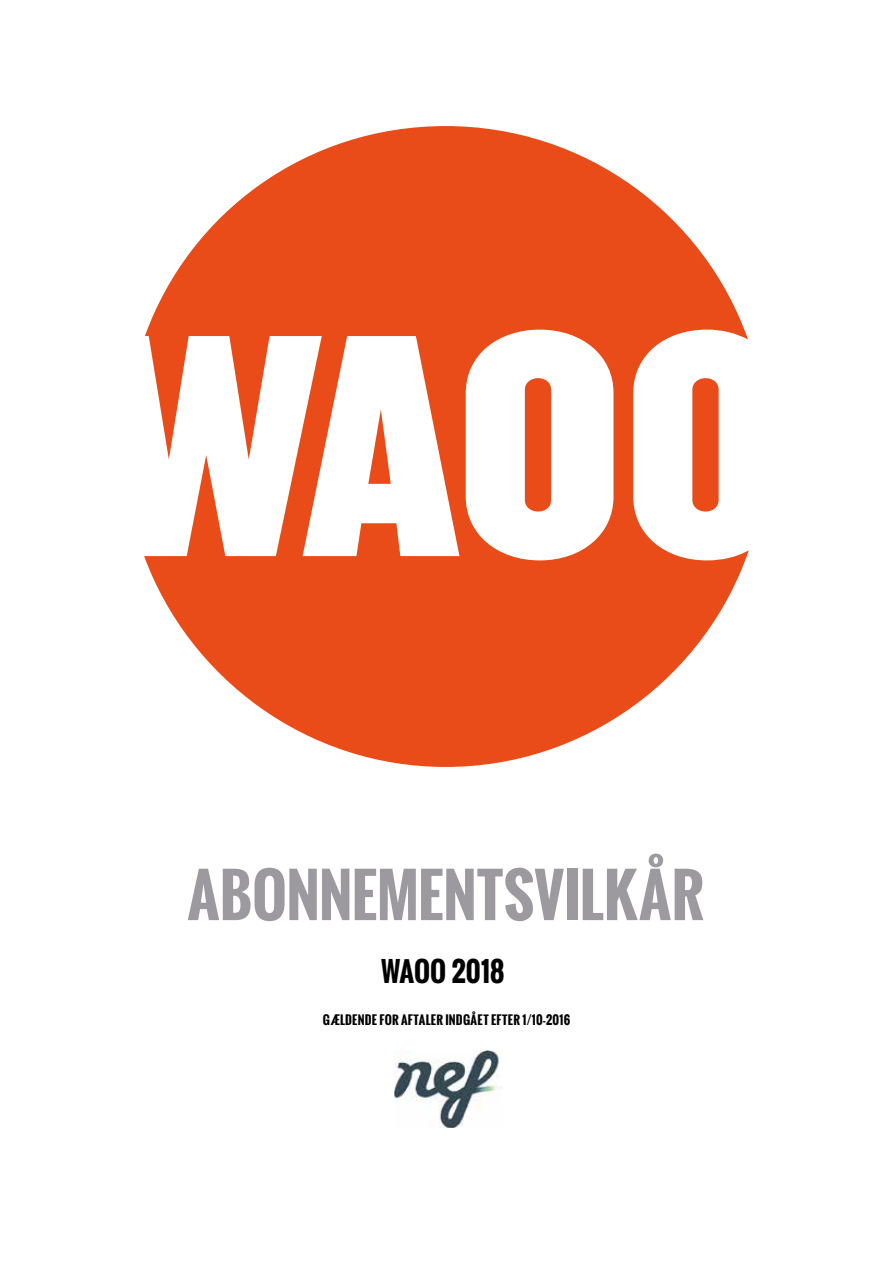
<style>
.page{position:relative;width:893px;height:1263px;background:#fff}
.page>*{position:absolute;margin:0;border:0;box-sizing:border-box;transform-origin:0 0}
.t1{font:700 58.5px "Oswald";color:#9c9a9e}
.t2{font:700 27px "Oswald";color:#000}
.t3{font:700 12px "Oswald";letter-spacing:.025em;color:#000}
</style>
<div class="page">
<svg style="left:144px;top:126px;width:605px;height:641px;fill:#e94c18"></svg>
<img style="left:394px;top:1050px;width:105px;height:78px">
<h1 class="t1" style="left:188px;top:851px;width:518px">ABONNEMENTSVILKÅR</h1>
<h2 class="t2" style="left:381px;top:951px;width:125px">WAOO 2018</h2>
<p class="t3" style="left:323px;top:1011px;width:249px">GÆLDENDE FOR AFTALER INDGÅET EFTER 1/10-2016</p>
</div>
